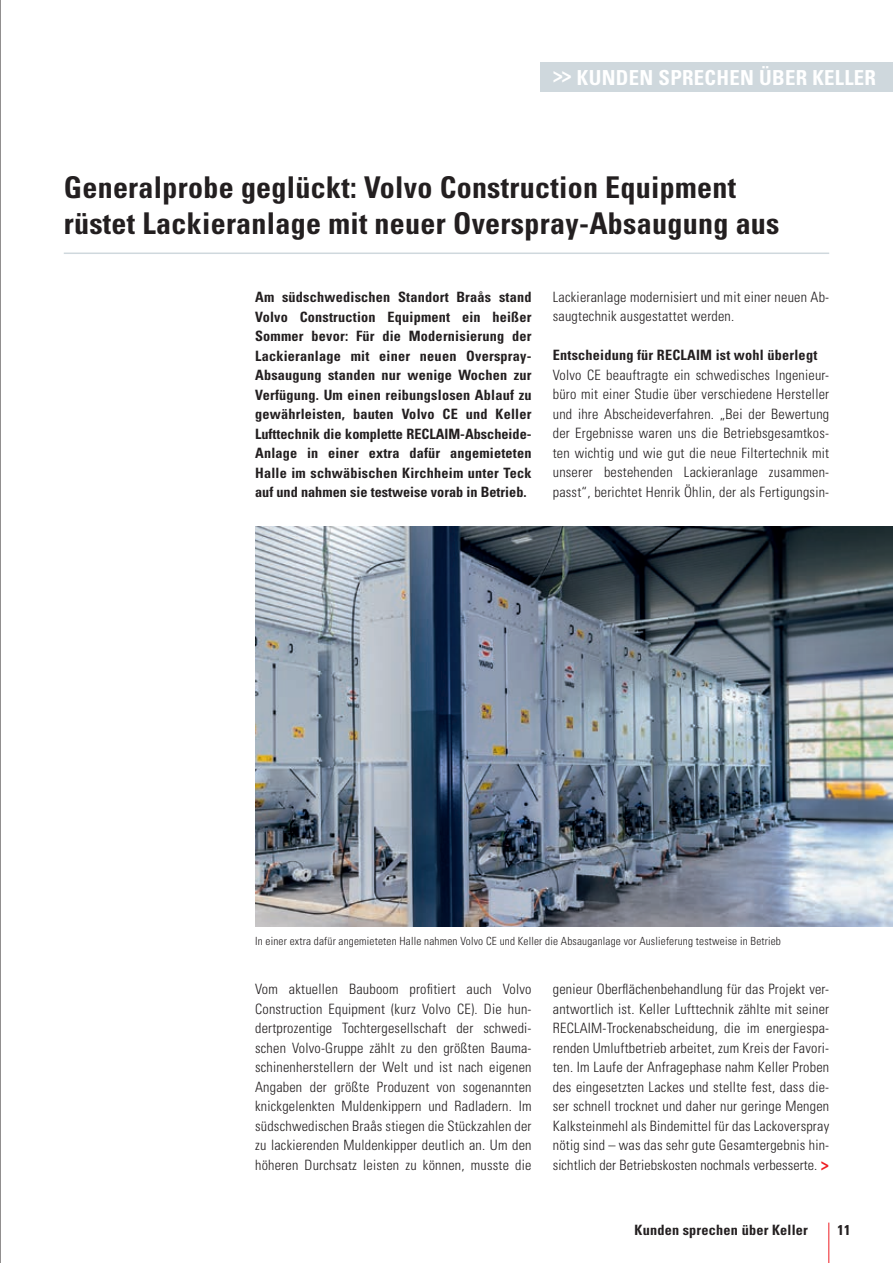
<style>
.page{position:relative;width:893px;height:1263px;background:#fff}
.page>*{position:absolute;margin:0;border:0;box-sizing:border-box;transform-origin:0 0}
.t1{font:700 condensed 30px/36px "Univers";letter-spacing:.01em;color:#231f20}
.t2{font:700 condensed 20.7px "Univers";letter-spacing:.015em;color:#fff}
.t3{font:300 condensed 14.25px/19.5px "Univers";letter-spacing:.015em;color:#231f20;text-align:justify}
.t4{font:700 condensed 14.25px/19.5px "Univers";letter-spacing:.015em;color:#231f20;text-align:justify}
.t5{font:300 condensed 11.25px "Univers";letter-spacing:.015em;color:#231f20}
.s1{font-weight:700;font-size:16.5px;color:#ee1d23}
</style>
<div class="page">
<hr style="left:828px;top:1222px;width:1px;height:41px;background:#ee1d23">
<hr style="left:64px;top:252px;width:765px;height:2px;background:#cfd8dd">
<img style="left:255px;top:526px;width:638px;height:400px">
<div style="left:540px;top:62px;width:353px;height:29px;background:#cfd8dd"></div>
<hr style="left:0;top:0;width:1px;height:1263px;background:#231f20">
<h2 class="t2" style="left:553px;top:65px;width:325px">&gt;&gt; KUNDEN SPRECHEN ÜBER KELLER</h2>
<h1 class="t1" style="left:64px;top:169px;width:717px">Generalprobe geglückt: Volvo Construction Equipment rüstet Lackieranlage mit neuer Overspray-Absaugung aus</h1>
<p class="t4" style="left:255px;top:287px;width:278px">Am südschwedischen Standort Braås stand Volvo Construction Equipment ein heißer Sommer bevor: Für die Modernisierung der Lackieranlage mit einer neuen Overspray-Absaugung standen nur wenige Wochen zur Verfügung. Um einen reibungslosen Ablauf zu gewährleisten, bauten Volvo CE und Keller Lufttechnik die komplette RECLAIM-Abscheide-Anlage in einer extra dafür angemieteten Halle im schwäbischen Kirchheim unter Teck auf und nahmen sie testweise vorab in Betrieb.</p>
<p class="t3" style="left:553px;top:287px;width:278px">Lackieranlage modernisiert und mit einer neuen Ab&shy;saugtechnik ausgestattet werden.</p>
<p class="t4" style="left:553px;top:346px;width:266px">Entscheidung für RECLAIM ist wohl überlegt</p>
<p class="t3" style="left:553px;top:365px;width:278px">Volvo CE beauftragte ein schwedisches Ingenieur&shy;büro mit einer Studie über verschiedene Hersteller und ihre Abscheideverfahren. „Bei der Bewertung der Ergebnisse waren uns die Betriebsgesamtkos&shy;ten wichtig und wie gut die neue Filtertechnik mit unserer bestehenden Lackieranlage zusammen&shy;passt“, berichtet Henrik Öhlin, der als Fertigungsin-</p>
<p class="t5" style="left:255px;top:934px;width:527px">In einer extra dafür angemieteten Halle nahmen Volvo CE und Keller die Absauganlage vor Auslieferung testweise in Betrieb</p>
<p class="t3" style="left:255px;top:979px;width:278px">Vom aktuellen Bauboom profitiert auch Volvo Construction Equipment (kurz Volvo CE). Die hun&shy;dertprozentige Tochtergesellschaft der schwedi&shy;schen Volvo-Gruppe zählt zu den größten Bauma&shy;schinenherstellern der Welt und ist nach eigenen Angaben der größte Produzent von sogenannten knickgelenkten Muldenkippern und Radladern. Im südschwedischen Braås stiegen die Stückzahlen der zu lackierenden Muldenkipper deutlich an. Um den höheren Durchsatz leisten zu können, musste die</p>
<p class="t3" style="left:553px;top:979px;width:278px">genieur Oberflächenbehandlung für das Projekt ver&shy;antwortlich ist. Keller Lufttechnik zählte mit seiner RECLAIM-Trockenabscheidung, die im energiespa&shy;renden Umluftbetrieb arbeitet, zum Kreis der Favori&shy;ten. Im Laufe der Anfragephase nahm Keller Proben des eingesetzten Lackes und stellte fest, dass die&shy;ser schnell trocknet und daher nur geringe Mengen Kalksteinmehl als Bindemittel für das Lackoverspray nötig sind – was das sehr gute Gesamtergebnis hin&shy;sichtlich der Betriebskosten nochmals verbesserte. <span class="s1">&gt;</span></p>
<p class="t4" style="left:634px;top:1220px;width:175px">Kunden sprechen über Keller</p>
<p class="t4" style="left:838px;top:1220px;width:14px">11</p>
</div>
